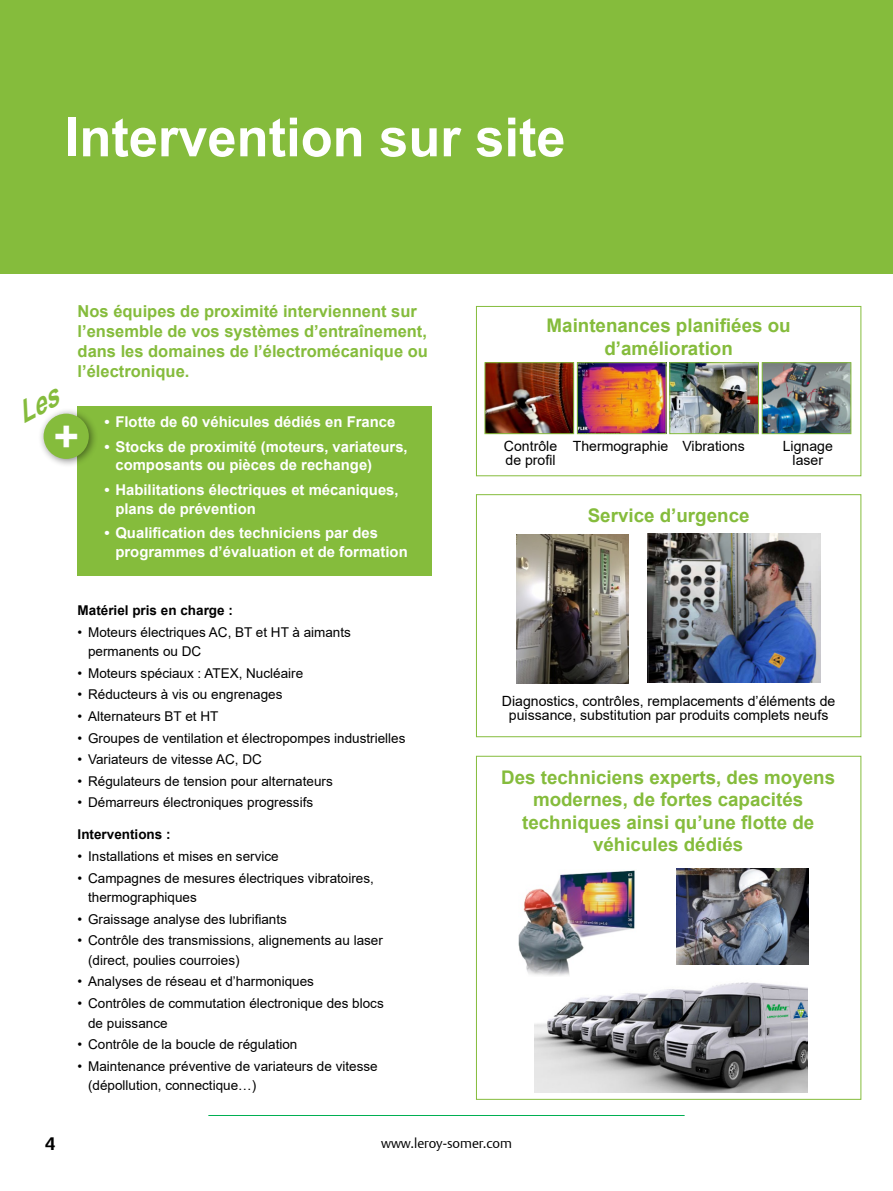
<style>
.page{position:relative;width:893px;height:1191px;background:#fff}
.page>*{position:absolute;margin:0;border:0;box-sizing:border-box;transform-origin:0 0}
.t1{font:700 54px "Arial";color:#fff}
.t2{font:700 43.2px "Arial";color:#fff}
.t3{font:700 18.75px/22.5px "Arial";color:#85bc3c;text-align:center}
.t4{font:700 18px "DTL Argo T";color:#000}
.t5{font:700 16.5px/19.8px "Arial";color:#85bc3c}
.t6{font:700 14.85px/18.3px "Arial";color:#fff}
.t7{font:14.1px/14.1px "Arial";color:#000;text-align:center}
.t8{font:13.5px/19.5px "Arial";color:#000}
.t9{font:700 13.5px "Arial";color:#000}
.t10{font:13.5px "DTL Argo T Light";color:#000}
</style>
<div class="page">
<hr style="left:208px;top:1115px;width:477px;height:1px;background:#00af52">
<div style="left:0;top:0;width:893px;height:273px;background:#85bc3c"></div>
<div style="left:78px;top:406px;width:354px;height:169px;background:#85bc3c"></div>
<div style="left:37px;top:407px;width:61px;height:61px;background:#000;opacity:.5"></div>
<div style="left:44px;top:414px;width:45px;height:45px;background:#85bc3c;border-radius:50%"></div>
<div style="left:476px;top:306px;width:385px;height:170px;border:1px solid #85bc3c"></div>
<div style="left:476px;top:494px;width:385px;height:243px;border:1px solid #85bc3c"></div>
<div style="left:476px;top:756px;width:385px;height:343px;border:1px solid #85bc3c"></div>
<img style="left:487px;top:364px;width:85px;height:68px">
<div style="left:485px;top:362px;width:89px;height:72px;border:1px solid #85bc3c"></div>
<img style="left:579px;top:364px;width:85px;height:68px">
<div style="left:577px;top:362px;width:89px;height:72px;border:1px solid #85bc3c"></div>
<img style="left:672px;top:364px;width:85px;height:68px">
<div style="left:670px;top:362px;width:89px;height:72px;border:1px solid #85bc3c"></div>
<img style="left:764px;top:364px;width:85px;height:68px">
<div style="left:762px;top:362px;width:89px;height:72px;border:1px solid #85bc3c"></div>
<img style="left:517px;top:535px;width:111px;height:148px">
<img style="left:648px;top:534px;width:172px;height:148px">
<img style="left:534px;top:982px;width:274px;height:110px">
<img style="left:519px;top:870px;width:116px;height:106px">
<img style="left:677px;top:868px;width:132px;height:97px">
<svg style="left:37px;top:407px;width:23px;height:16px"></svg>
<h1 class="t1" style="left:65px;top:99px;width:502px">Intervention sur site</h1>
<p class="t5" style="left:78px;top:302px;width:352px">Nos équipes de proximité interviennent sur l’ensemble de vos systèmes d’entraînement, dans les domaines de l’électromécanique ou l’électronique.</p>
<h2 class="t2" style="left:54px;top:406px;width:27px">+</h2>
<p class="t6" style="left:104px;top:413px;width:292px">• Flotte de 60 véhicules dédiés en France</p>
<p class="t6" style="left:115px;top:438px;width:294px;text-indent:-11px">• Stocks de proximité (moteurs, variateurs, composants ou pièces de rechange)</p>
<p class="t6" style="left:115px;top:481px;width:285px;text-indent:-11px">• Habilitations électriques et mécaniques, plans de prévention</p>
<p class="t6" style="left:115px;top:524px;width:294px;text-indent:-11px">• Qualification des techniciens par des programmes d’évaluation et de formation</p>
<p class="t9" style="left:78px;top:600px;width:157px">Matériel pris en charge :</p>
<p class="t8" style="left:88px;top:622px;width:264px;text-indent:-11px">• Moteurs électriques AC, BT et HT à aimants permanents ou DC</p>
<p class="t8" style="left:78px;top:663px;width:227px">• Moteurs spéciaux : ATEX, Nucléaire</p>
<p class="t8" style="left:78px;top:684px;width:206px">• Réducteurs à vis ou engrenages</p>
<p class="t8" style="left:78px;top:706px;width:142px">• Alternateurs BT et HT</p>
<p class="t8" style="left:78px;top:728px;width:329px">• Groupes de ventilation et électropompes industrielles</p>
<p class="t8" style="left:78px;top:749px;width:186px">• Variateurs de vitesse AC, DC</p>
<p class="t8" style="left:78px;top:771px;width:257px">• Régulateurs de tension pour alternateurs</p>
<p class="t8" style="left:78px;top:793px;width:237px">• Démarreurs électroniques progressifs</p>
<p class="t9" style="left:78px;top:825px;width:95px">Interventions :</p>
<p class="t8" style="left:78px;top:846px;width:203px">• Installations et mises en service</p>
<p class="t8" style="left:88px;top:868px;width:287px;text-indent:-11px">• Campagnes de mesures électriques vibratoires, thermographiques</p>
<p class="t8" style="left:78px;top:909px;width:211px">• Graissage analyse des lubrifiants</p>
<p class="t8" style="left:88px;top:930px;width:296px;text-indent:-11px">• Contrôle des transmissions, alignements au laser (direct, poulies courroies)</p>
<p class="t8" style="left:78px;top:972px;width:238px">• Analyses de réseau et d’harmoniques</p>
<p class="t8" style="left:88px;top:993px;width:297px;text-indent:-11px">• Contrôles de commutation électronique des blocs de puissance</p>
<p class="t8" style="left:78px;top:1034px;width:221px">• Contrôle de la boucle de régulation</p>
<p class="t8" style="left:88px;top:1056px;width:291px;text-indent:-11px">• Maintenance préventive de variateurs de vitesse (dépollution, connectique…)</p>
<h3 class="t3" style="left:547px;top:314px;width:246px">Maintenances planifiées ou d’amélioration</h3>
<p class="t7" style="left:504px;top:439px;width:55px;text-align:left">Contrôle de profil</p>
<p class="t7" style="left:573px;top:439px;width:97px">Thermographie</p>
<p class="t7" style="left:682px;top:439px;width:64px">Vibrations</p>
<p class="t7" style="left:783px;top:439px;width:52px">Lignage laser</p>
<h3 class="t3" style="left:588px;top:504px;width:163px">Service d’urgence</h3>
<p class="t7" style="left:502px;top:693px;width:335px">Diagnostics, contrôles, remplacements d’éléments de puissance, substitution par produits complets neufs</p>
<h3 class="t3" style="left:501px;top:766px;width:335px">Des techniciens experts, des moyens modernes, de fortes capacités techniques ainsi qu’une flotte de véhicules dédiés</h3>
<h3 class="t4" style="left:45px;top:1132px;width:12px">4</h3>
<p class="t10" style="left:381px;top:1135px;width:132px">www.leroy-somer.com</p>
</div>
